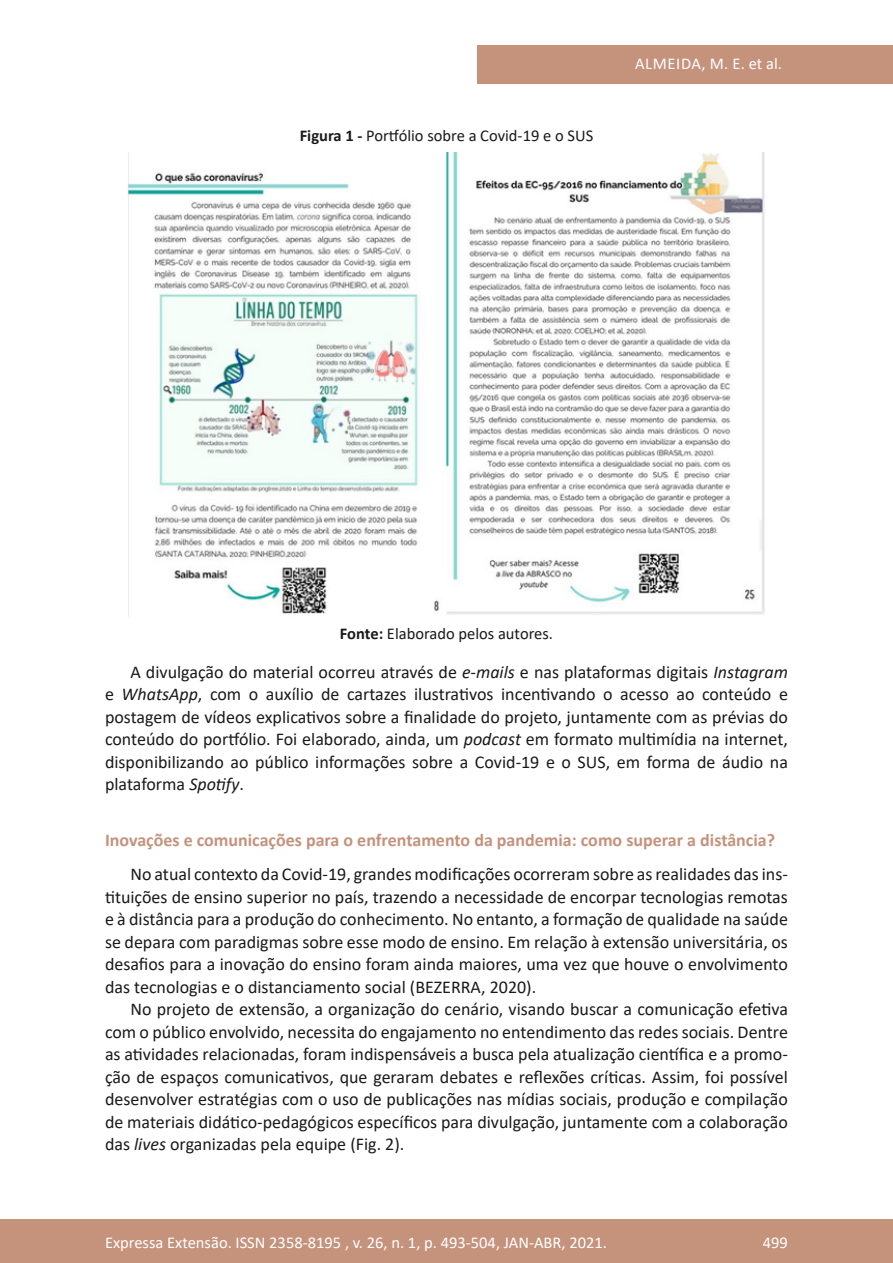
<style>
.page{position:relative;width:893px;height:1263px;background:#fff}
.page>*{position:absolute;margin:0;border:0;box-sizing:border-box;transform-origin:0 0}
.texto{font:18px/22.5px "Calibri";color:#1a1a1a;text-align:justify}
.subtítulo_2{font:700 18px "Calibri";color:#c5927c}
.t1{font:16.5px "Calibri";color:#fff}
.legenda{font:16.5px "Calibri";color:#1a1a1a}
.t2{font:16.5px "Calibri";letter-spacing:.04em;color:#fff}
.s1{font-weight:700}
.s2{font-style:italic}
</style>
<div class="page">
<div style="left:0;top:1219px;width:893px;height:44px;background:#c5927c"></div>
<div style="left:477px;top:45px;width:416px;height:39px;background:#c5927c"></div>
<img style="left:128px;top:152px;width:637px;height:465px">
<p class="legenda" style="left:300px;top:124px;width:295px"><span class="s1">Figura 1 -</span> Portfólio sobre a Covid-19 e o SUS</p>
<p class="t2" style="left:635px;top:52px;width:148px">ALMEIDA, M. E. et al.</p>
<p class="legenda" style="left:340px;top:622px;width:215px"><span class="s1">Fonte:</span> Elaborado pelos autores.</p>
<p class="texto" style="left:105px;top:660px;width:684px;text-indent:26px">A divulgação do material ocorreu através de <span class="s2">e-mails</span> e nas plataformas digitais <span class="s2">Instagram </span>e <span class="s2">WhatsApp</span>, com o auxílio de cartazes ilustrativos incentivando o acesso ao conteúdo e postagem de vídeos explicativos sobre a finalidade do projeto, juntamente com as prévias do conteúdo do portfólio. Foi elaborado, ainda, um <span class="s2">podcast</span> em formato multimídia na internet, disponibilizando ao público informações sobre a Covid-19 e o SUS, em forma de áudio na plataforma <span class="s2">Spotify</span>.</p>
<p class="subtítulo_2" style="left:105px;top:827px;width:672px">Inovações e comunicações para o enfrentamento da pandemia: como superar a distância?</p>
<p class="texto" style="left:105px;top:863px;width:684px;text-indent:26px">No atual contexto da Covid-19, grandes modificações ocorreram sobre as realidades das ins&shy;tituições de ensino superior no país, trazendo a necessidade de encorpar tecnologias remotas e à distância para a produção do conhecimento. No entanto, a formação de qualidade na saúde se depara com paradigmas sobre esse modo de ensino. Em relação à extensão universitária, os desafios para a inovação do ensino foram ainda maiores, uma vez que houve o envolvimento das tecnologias e o distanciamento social (BEZERRA, 2020).</p>
<p class="texto" style="left:105px;top:998px;width:684px;text-indent:26px">No projeto de extensão, a organização do cenário, visando buscar a comunicação efetiva com o público envolvido, necessita do engajamento no entendimento das redes sociais. Dentre as atividades relacionadas, foram indispensáveis a busca pela atualização científica e a promo&shy;ção de espaços comunicativos, que geraram debates e reflexões críticas. Assim, foi possível desenvolver estratégias com o uso de publicações nas mídias sociais, produção e compilação de materiais didático-pedagógicos específicos para divulgação, juntamente com a colaboração das <span class="s2">lives</span> organizadas pela equipe (Fig. 2).</p>
<p class="t1" style="left:105px;top:1230px;width:503px">Expressa Extensão. ISSN 2358-8195 , v. 26, n. 1, p. 493-504, JAN-ABR, 2021.</p>
<p class="t1" style="left:763px;top:1230px;width:27px">499</p>
</div>
